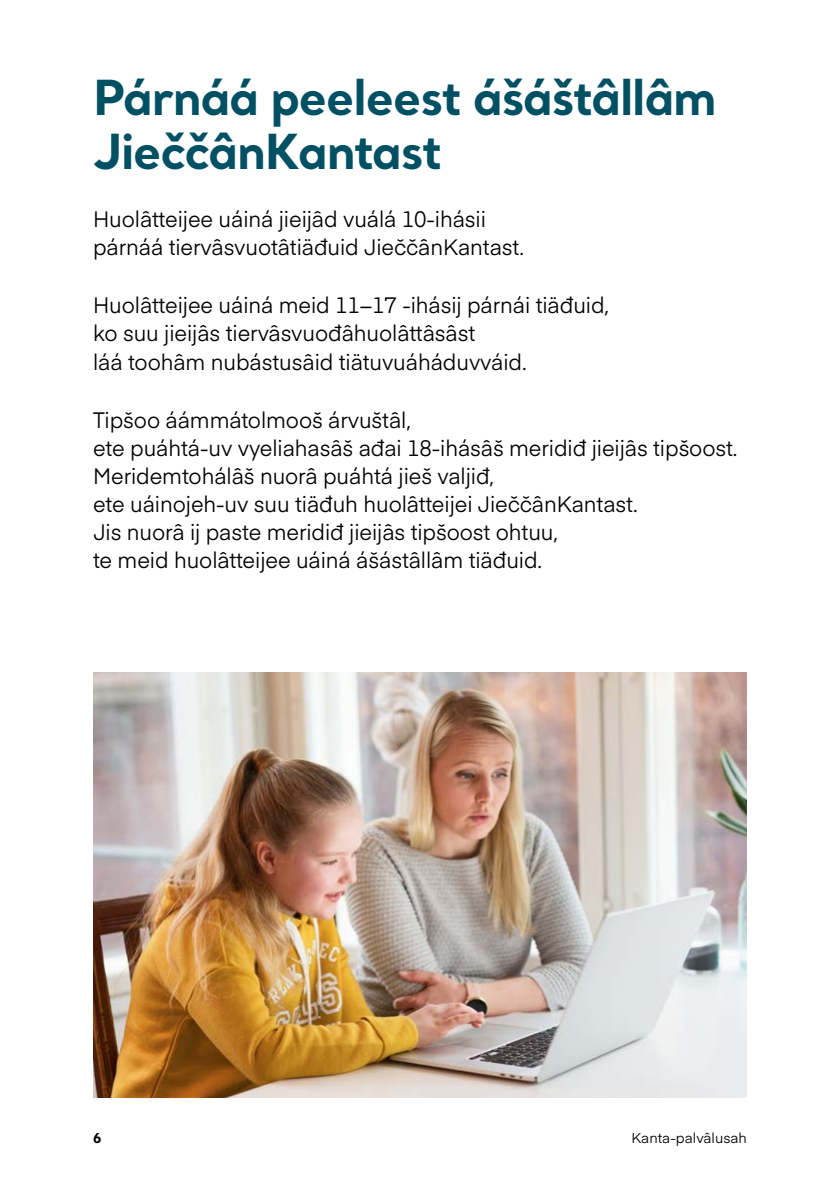
<style>
.page{position:relative;width:840px;height:1191px;background:#fff}
.page>*{position:absolute;margin:0;border:0;box-sizing:border-box;transform-origin:0 0}
.t1{font:700 48px/54px "Santral";letter-spacing:-.025em;color:#005064}
.Body_text_1{font:22px/28px "Eina 01";letter-spacing:-.005em;color:#000}
.t2{font:14px "Eina 01";color:#000}
.t3{font:700 14px "Eina 01";color:#000}
</style>
<div class="page">
<img style="left:93px;top:672px;width:653px;height:426px">
<h2 class="t1" style="left:93px;top:69px;width:624px">Párnáá peeleest ášáštâllâm<br>JieččânKantast</h2>
<p class="Body_text_1" style="left:93px;top:204px;width:432px">Huolâtteijee uáiná jieijâd vuálá 10-ihásii párnáá tiervâsvuotâtiäđuid JieččânKantast.</p>
<p class="Body_text_1" style="left:93px;top:290px;width:517px">Huolâtteijee uáiná meid 11−17 -ihásij párnái tiäđuid, ko suu jieijâs tiervâsvuođâhuolâttâsâst<br>láá toohâm nubástusâid tiätuvuáháduvváid.</p>
<p class="Body_text_1" style="left:93px;top:404px;width:645px">Tipšoo áámmátolmooš árvuštâl,<br>ete puáhtá-uv vyeliahasâš ađai 18-ihásâš meridiđ jieijâs tipšoost.<br>Meridemtohálâš nuorâ puáhtá jieš valjiđ,<br>ete uáinojeh-uv suu tiäđuh huolâtteijei JieččânKantast.<br>Jis nuorâ ij paste meridiđ jieijâs tipšoost ohtuu,<br>te meid huolâtteijee uáiná ášástâllâm tiäđuid.</p>
<p class="t3" style="left:93px;top:1127px;width:10px">6</p>
<p class="t2" style="left:631px;top:1127px;width:117px">Kanta-palvâlusah</p>
</div>
